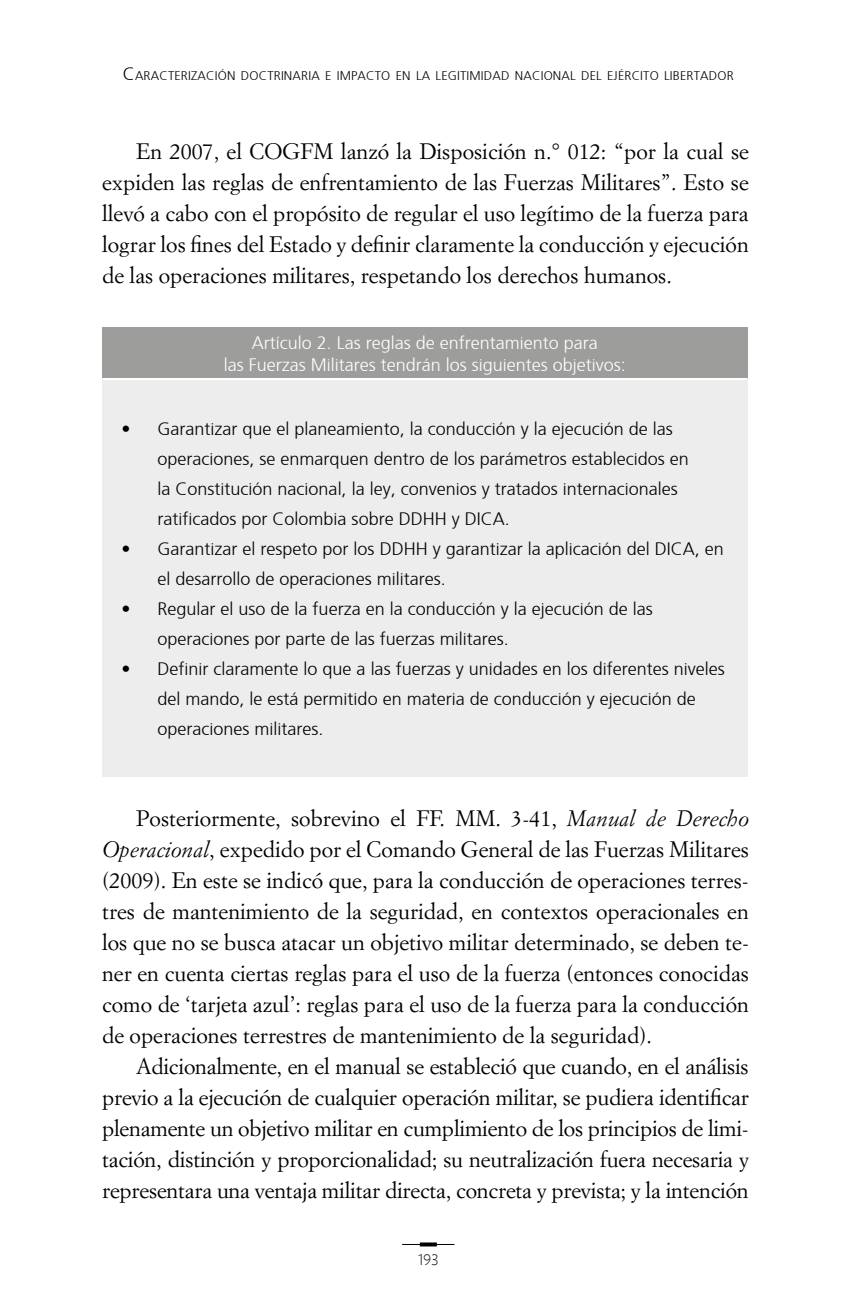
<style>
.page{position:relative;width:851px;height:1304px;background:#fff}
.page>*{position:absolute;margin:0;border:0;box-sizing:border-box;transform-origin:0 0}
.t1{font:22px/31px "Simoncini Garamond Std";color:#000;text-align:justify}
.t2{font:300 18px/30px "Frutiger";color:#000}
.t3{font:300 18px/21.6px "Frutiger";color:#fff;text-align:center}
.t4{font:200 16px "Seravek";color:#000}
.t5{font:300 12.6px "Frutiger";letter-spacing:.015em;color:#000}
.s1{font-size:18px}
.s2{font-style:italic}
</style>
<div class="page">
<hr style="left:402px;top:1244px;width:52px;height:1px;background:#000">
<svg style="left:420px;top:1242px;width:17px;height:4px"></svg>
<div style="left:102px;top:328px;width:645px;height:51px;background:#9d9d9c"></div>
<div style="left:102px;top:379px;width:645px;height:398px;background:#ededed"></div>
<hr style="left:102px;top:378px;width:645px;height:2px;background:#fff">
<p class="t5" style="left:123px;top:70px;width:612px"><span class="s1">C</span>ARACTERIZACIÓN DOCTRINARIA E IMPACTO EN LA LEGITIMIDAD NACIONAL DEL EJÉRCITO LIBERTADOR</p>
<p class="t1" style="left:102px;top:135px;width:648px;text-indent:34px">En 2007, el COGFM lanzó la Disposición n.° 012: “por la cual se expiden las reglas de enfrentamiento de las Fuerzas Militares”. Esto se llevó a cabo con el propósito de regular el uso legítimo de la fuerza para lograr los fines del Estado y definir claramente la conducción y ejecución de las operaciones militares, respetando los derechos humanos.</p>
<p class="t3" style="left:224px;top:334px;width:404px">Artículo 2. Las reglas de enfrentamiento para<br>las Fuerzas Militares tendrán los siguientes objetivos:</p>
<p class="t2" style="left:157px;top:415px;width:533px;text-indent:-36px">• Garantizar que el planeamiento, la conducción y la ejecución de las operaciones, se enmarquen dentro de los parámetros establecidos en la Constitución nacional, la ley, convenios y tratados internacionales ratificados por Colombia sobre DDHH y DICA.</p>
<p class="t2" style="left:157px;top:535px;width:568px;text-indent:-36px">• Garantizar el respeto por los DDHH y garantizar la aplicación del DICA, en el desarrollo de operaciones militares.</p>
<p class="t2" style="left:157px;top:595px;width:497px;text-indent:-36px">• Regular el uso de la fuerza en la conducción y la ejecución de las operaciones por parte de las fuerzas militares.</p>
<p class="t2" style="left:157px;top:656px;width:569px;text-indent:-36px">• Definir claramente lo que a las fuerzas y unidades en los diferentes niveles del mando, le está permitido en materia de conducción y ejecución de operaciones militares.</p>
<p class="t1" style="left:102px;top:802px;width:648px;text-indent:34px">Posteriormente, sobrevino el FF. MM. 3-41, <span class="s2">Manual de Derecho Operacional</span>, expedido por el Comando General de las Fuerzas Militares (2009). En este se indicó que, para la conducción de operaciones terres&shy;tres de mantenimiento de la seguridad, en contextos operacionales en los que no se busca atacar un objetivo militar determinado, se deben te&shy;ner en cuenta ciertas reglas para el uso de la fuerza (entonces conocidas como de ‘tarjeta azul’: reglas para el uso de la fuerza para la conducción de operaciones terrestres de mantenimiento de la seguridad).</p>
<p class="t1" style="left:102px;top:1050px;width:648px;text-indent:34px">Adicionalmente, en el manual se estableció que cuando, en el análisis previo a la ejecución de cualquier operación militar, se pudiera identificar plenamente un objetivo militar en cumplimiento de los principios de limi&shy;tación, distinción y proporcionalidad; su neutralización fuera necesaria y representara una ventaja militar directa, concreta y prevista; y la intención</p>
<p class="t4" style="left:418px;top:1250px;width:22px">193</p>
</div>
